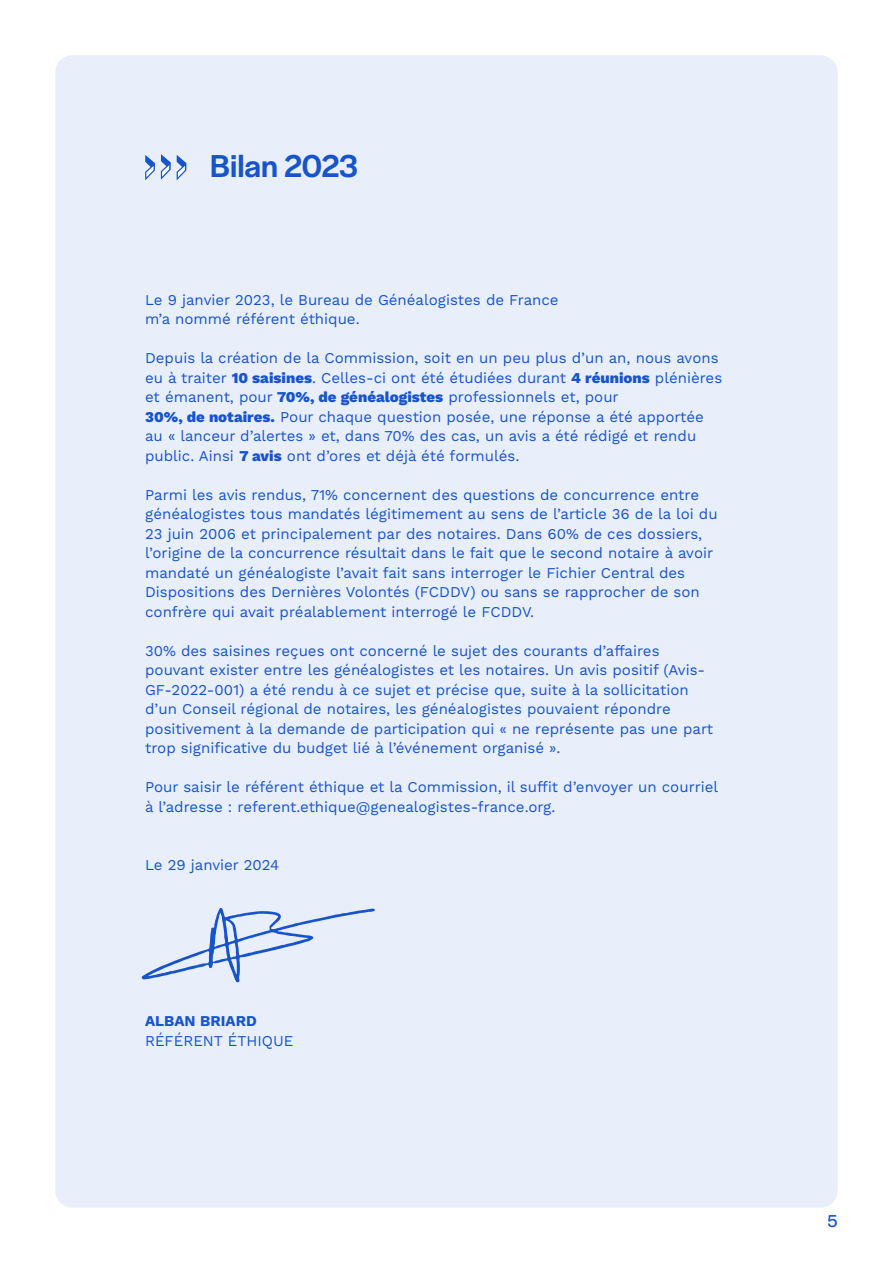
<style>
.page{position:relative;width:893px;height:1263px;background:#fff}
.page>*{position:absolute;margin:0;border:0;box-sizing:border-box;transform-origin:0 0}
.t1{font:500 33px "Halyard Display";letter-spacing:-.005em;color:#1754cc}
.t2{font:18px "Halyard Display";color:#1754cc}
.t3{font:15px/19.5px "Work Sans";color:#1754cc}
.t4{font:700 15px "Work Sans";color:#1754cc}
.s1{font-weight:800}
</style>
<div class="page">
<div style="left:55px;top:55px;width:783px;height:1153px;background:#e8eefa;border-radius:17px"></div>
<svg style="left:177px;top:155px;width:9px;height:25px"></svg>
<svg style="left:161px;top:154px;width:10px;height:26px"></svg>
<svg style="left:145px;top:155px;width:10px;height:25px"></svg>
<svg style="left:141px;top:908px;width:234px;height:74px"></svg>
<h1 class="t1" style="left:210px;top:142px;width:150px">Bilan 2023</h1>
<p class="t3" style="left:145px;top:291px;width:415px">Le 9 janvier 2023, le Bureau de Généalogistes de France m’a nommé référent éthique.</p>
<p class="t3" style="left:145px;top:349px;width:579px">Depuis la création de la Commission, soit en un peu plus d’un an, nous avons eu à traiter <span class="s1">10 saisines</span>. Celles-ci ont été étudiées durant <span class="s1">4 réunions</span> plénières et émanent, pour <span class="s1">70%, de généalogistes</span> professionnels et, pour<br><span class="s1">30%, de notaires.</span> Pour chaque question posée, une réponse a été apportée au « lanceur d’alertes » et, dans 70% des cas, un avis a été rédigé et rendu public. Ainsi <span class="s1">7 avis</span> ont d’ores et déjà été formulés.</p>
<p class="t3" style="left:145px;top:486px;width:574px">Parmi les avis rendus, 71% concernent des questions de concurrence entre généalogistes tous mandatés légitimement au sens de l’article 36 de la loi du 23 juin 2006 et principalement par des notaires. Dans 60% de ces dossiers, l’origine de la concurrence résultait dans le fait que le second notaire à avoir mandaté un généalogiste l’avait fait sans interroger le Fichier Central des Dispositions des Dernières Volontés (FCDDV) ou sans se rapprocher de son confrère qui avait préalablement interrogé le FCDDV.</p>
<p class="t3" style="left:145px;top:642px;width:569px">30% des saisines reçues ont concerné le sujet des courants d’affaires pouvant exister entre les généalogistes et les notaires. Un avis positif (Avis-GF-2022-001) a été rendu à ce sujet et précise que, suite à la sollicitation d’un Conseil régional de notaires, les généalogistes pouvaient répondre positivement à la demande de participation qui « ne représente pas une part trop significative du budget lié à l’événement organisé ».</p>
<p class="t3" style="left:145px;top:778px;width:575px">Pour saisir le référent éthique et la Commission, il suffit d’envoyer un courriel à l’adresse : referent.ethique@genealogistes-france.org.</p>
<p class="t3" style="left:145px;top:856px;width:136px">Le 29 janvier 2024</p>
<p class="t4" style="left:145px;top:1012px;width:113px">ALBAN BRIARD</p>
<p class="t3" style="left:145px;top:1032px;width:150px">RÉFÉRENT ÉTHIQUE</p>
<p class="t2" style="left:828px;top:1208px;width:12px">5</p>
</div>
